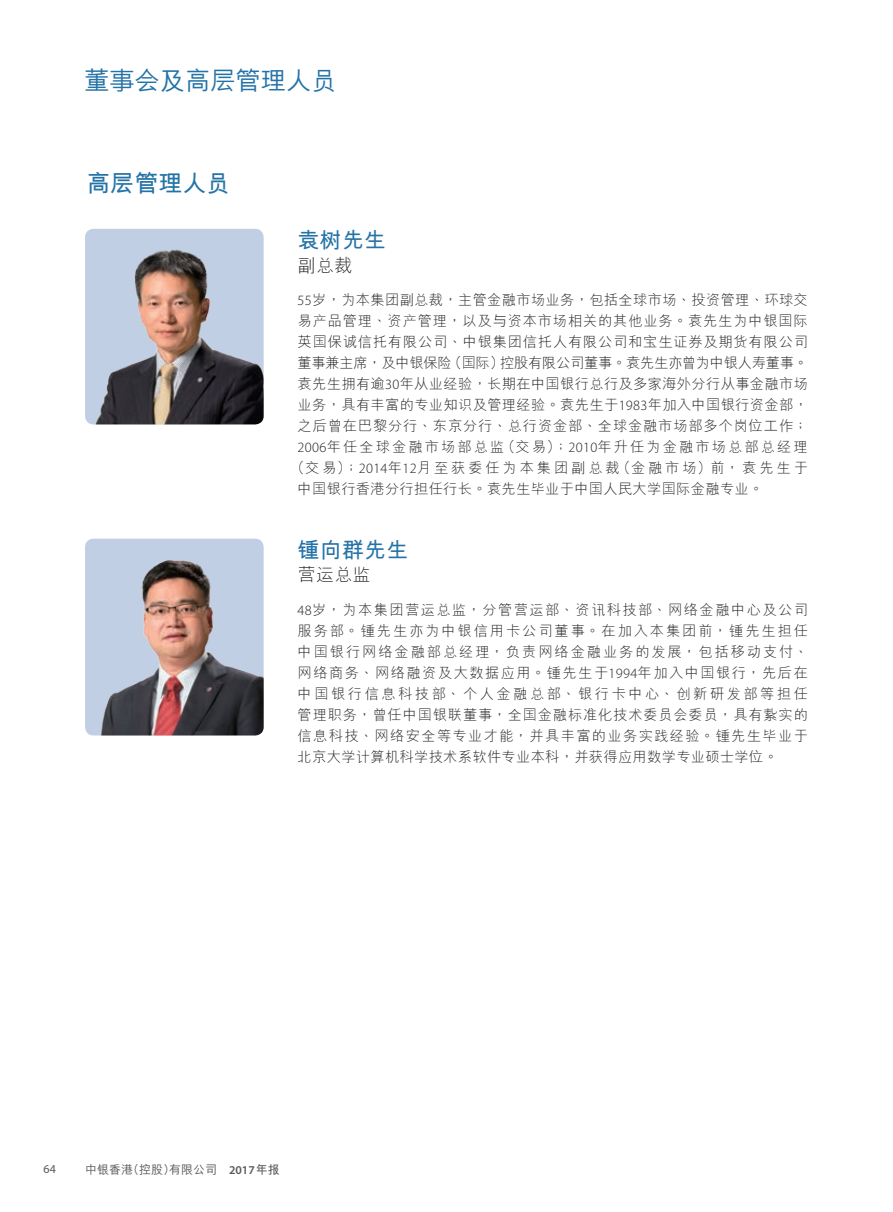
<style>
.page{position:relative;width:893px;height:1212px;background:#fff}
.page>*{position:absolute;margin:0;border:0;box-sizing:border-box;transform-origin:0 0}
.t1{font:500 25.5px "M Hei HKS";letter-spacing:-.01em;color:#2473a7}
.t2{font:700 24px "M Hei HKS";color:#2473a7}
.t3{font:700 21.75px "M Hei HKS";letter-spacing:.02em;color:#2473a7}
.t4{font:300 18px "M Hei HKS";letter-spacing:.02em;color:#231f20}
.t5{font:300 14.25px/21px "M Hei HKS";letter-spacing:.025em;color:#231f20;text-align:justify}
.t6{font:300 14.25px "M Hei HKS";letter-spacing:.06em;color:#231f20}
.t7{font:300 14.25px "M Hei HKS";letter-spacing:-.02em;color:#231f20}
.t8{font:300 14.25px "M Hei HKS";letter-spacing:.145em;color:#231f20}
.t9{font:300 14.25px "M Hei HKS";letter-spacing:.2em;color:#231f20}
.t10{font:300 14.25px "M Hei HKS";letter-spacing:.055em;color:#231f20}
.t11{font:500 12px "M Hei HKS";color:#57585a}
.t12{font:12px "Myriad Pro";color:#57585a}
.s1{font-family:"Myriad Pro"}
.s2{font-family:"Myriad Pro";font-weight:600}
.s3{font-weight:700}
</style>
<div class="page">
<img style="left:85px;top:229px;width:179px;height:195px">
<img style="left:85px;top:539px;width:179px;height:196px">
<h1 class="t1" style="left:84px;top:62px;width:254px">董事會及高層管理人員</h1>
<h2 class="t2" style="left:87px;top:165px;width:145px">高層管理人員</h2>
<h3 class="t3" style="left:298px;top:224px;width:90px">袁樹先生</h3>
<p class="t4" style="left:298px;top:252px;width:56px">副總裁</p>
<p class="t5" style="left:298px;top:289px;width:512px"><span class="s1">55</span>歲，為本集團副總裁，主管金融市場業務，包括全球市場、投資管理、環球交</p>
<p class="t6" style="left:298px;top:311px;width:512px">易產品管理、資產管理，以及與資本市場相關的其他業務。袁先生為中銀國際</p>
<p class="t10" style="left:298px;top:332px;width:512px">英國保誠信託有限公司、中銀集團信託人有限公司和寶生證券及期貨有限公司</p>
<p class="t7" style="left:298px;top:353px;width:512px">董事兼主席，及中銀保險（國際）控股有限公司董事。袁先生亦曾為中銀人壽董事。</p>
<p class="t5" style="left:298px;top:373px;width:512px">袁先生擁有逾<span class="s1">30</span>年從業經驗，長期在中國銀行總行及多家海外分行從事金融市場</p>
<p class="t5" style="left:298px;top:394px;width:512px">業務，具有豐富的專業知識及管理經驗。袁先生於<span class="s1">1983</span>年加入中國銀行資金部，</p>
<p class="t6" style="left:298px;top:416px;width:512px">之後曾在巴黎分行、東京分行、總行資金部、全球金融市場部多個崗位工作；</p>
<p class="t8" style="left:298px;top:437px;width:512px"><span class="s1">2006</span>年任全球金融市場部總監（交易）；<span class="s1">2010</span>年升任為金融市場總部總經理</p>
<p class="t9" style="left:291px;top:458px;width:519px">（交易）；<span class="s1">2014</span>年<span class="s1">12</span>月至獲委任為本集團副總裁（金融市場）前，袁先生於</p>
<p class="t5" style="left:298px;top:478px;width:467px">中國銀行香港分行擔任行長。袁先生畢業於中國人民大學國際金融專業。</p>
<h3 class="t3" style="left:298px;top:534px;width:112px">鍾向群先生</h3>
<p class="t4" style="left:298px;top:562px;width:75px">營運總監</p>
<p class="t5" style="left:298px;top:599px;width:512px"><span class="s1">48</span>歲，為本集團營運總監，分管營運部、資訊科技部、網絡金融中心及公司服務部。鍾先生亦為中銀信用卡公司董事。在加入本集團前，鍾先生擔任中國銀行網絡金融部總經理，負責網絡金融業務的發展，包括移動支付、網絡商務、網絡融資及大數據應用。鍾先生於<span class="s1">1994</span>年加入中國銀行，先後在中國銀行信息科技部、個人金融總部、銀行卡中心、創新研發部等擔任管理職務，曾任中國銀聯董事，全國金融標準化技術委員會委員，具有紥實的信息科技、網絡安全等專業才能，並具豐富的業務實踐經驗。鍾先生畢業於北京大學計算機科學技術系軟件專業本科，並獲得應用數學專業碩士學位。</p>
<p class="t12" style="left:44px;top:1161px;width:14px">64</p>
<p class="t11" style="left:85px;top:1160px;width:196px">中銀香港（控股）有限公司 <span class="s2">2017</span><span class="s3">年報</span></p>
</div>
